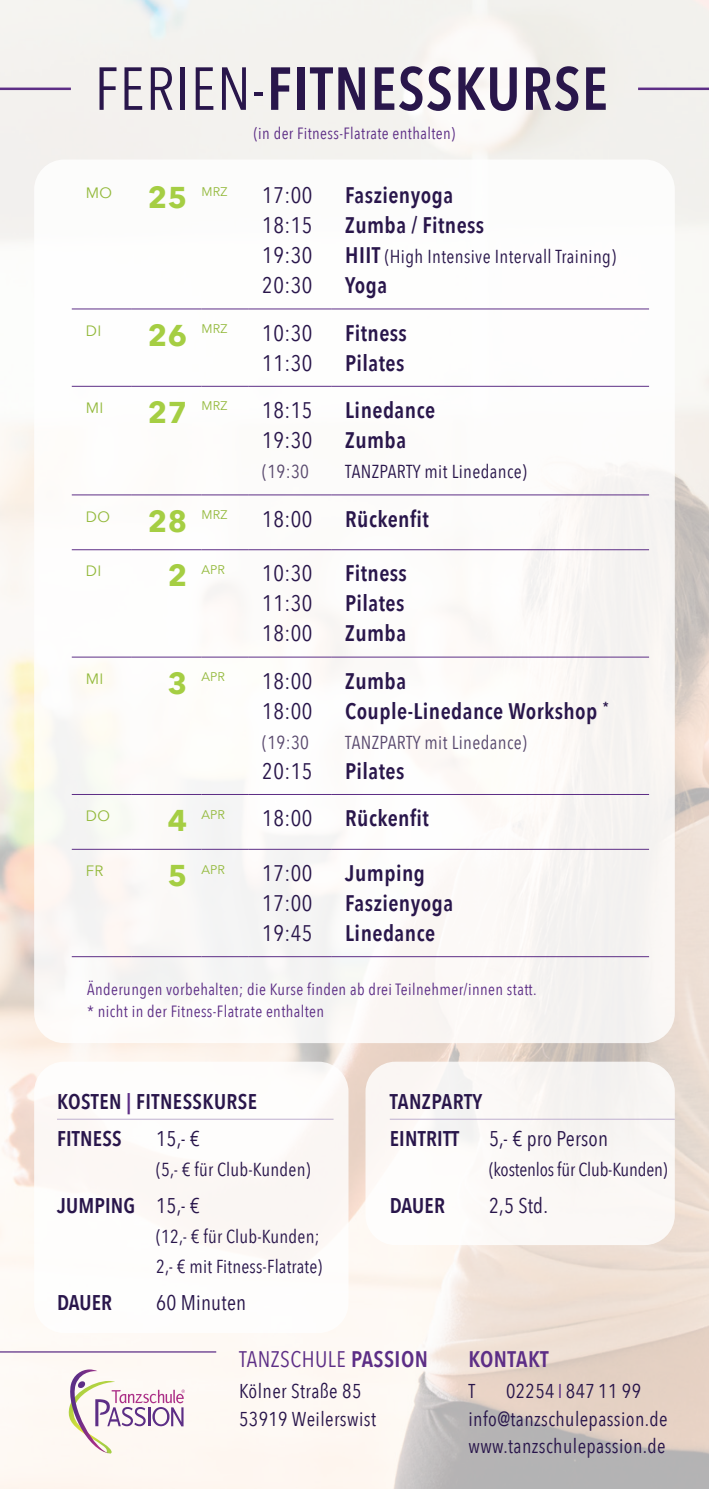
<style>
.page{position:relative;width:709px;height:1489px;background:#fff}
.page>*{position:absolute;margin:0;border:0;box-sizing:border-box;transform-origin:0 0}
.t1{font:600 60px "Avenir Next Condensed";letter-spacing:.02em;color:#29164b}
.t2{font:700 30px "Avenir Next";color:#a5ce43}
.t3{font:600 22.5px/30px "Avenir Next Condensed";letter-spacing:.02em;color:#29164b}
.t4{font:22.5px/30px "Avenir Next Condensed";letter-spacing:.02em;color:#29164b;text-align:justify}
.t5{font:22.5px "Avenir Next Condensed";letter-spacing:.02em;color:#5d2e86}
.t6{font:600 22.5px "Avenir Next Condensed";letter-spacing:.015em;color:#5d2e86}
.t7{font:600 21.25px/37px "Avenir Next Condensed";letter-spacing:.01em;color:#29164b}
.t8{font:21.25px "Avenir Next Condensed";letter-spacing:.01em;color:#29164b}
.t9{font:20px/27.5px "Avenir Next Condensed";letter-spacing:.02em;color:#29164b}
.t10{font:18.75px/30px "Avenir Next Condensed";letter-spacing:.01em;color:#29164b}
.t11{font:18.75px "Avenir Next Condensed";letter-spacing:.02em;color:#59496e}
.t12{font:18.75px "Avenir Next Condensed";letter-spacing:-.01em;color:#29164b}
.t13{font:16.25px/22.5px "Avenir Next Condensed";letter-spacing:.025em;color:#5d2e86}
.t14{font:15px "Avenir";letter-spacing:.02em;color:#93b93b}
.t15{font:12.5px "Avenir";letter-spacing:.02em;color:#93b93b}
.s1{font-weight:400}
.s2{font-family:"Avenir Next";font-weight:700;font-size:30px;color:#a5ce43}
.s3{font-weight:600;font-size:22.5px}
.s4{color:#5d2e86}
.s5{font-weight:600}
</style>
<div class="page">
<img style="left:0;top:0;width:709px;height:1488px">
<div style="left:34px;top:1061px;width:314px;height:271px;background:#fff;border-radius:30px"></div>
<hr style="left:57px;top:1118px;width:276px;height:1px;background:#beafcf">
<hr style="left:0;top:1351px;width:216px;height:1px;background:#5d2e86">
<div style="left:34px;top:159px;width:640px;height:884px;background:#fff;border-radius:30px"></div>
<hr style="left:72px;top:308px;width:60px;height:1px;background:#5d2e86">
<hr style="left:132px;top:308px;width:69px;height:1px;background:#5d2e86">
<hr style="left:201px;top:308px;width:47px;height:1px;background:#5d2e86">
<hr style="left:331px;top:386px;width:318px;height:1px;background:#5d2e86">
<hr style="left:72px;top:494px;width:60px;height:1px;background:#5d2e86">
<hr style="left:132px;top:494px;width:69px;height:1px;background:#5d2e86">
<hr style="left:201px;top:494px;width:47px;height:1px;background:#5d2e86">
<hr style="left:331px;top:494px;width:318px;height:1px;background:#5d2e86">
<hr style="left:72px;top:549px;width:60px;height:1px;background:#5d2e86">
<hr style="left:132px;top:549px;width:69px;height:1px;background:#5d2e86">
<hr style="left:201px;top:549px;width:47px;height:1px;background:#5d2e86">
<hr style="left:331px;top:549px;width:318px;height:1px;background:#5d2e86">
<hr style="left:331px;top:656px;width:318px;height:1px;background:#5d2e86">
<hr style="left:72px;top:794px;width:60px;height:1px;background:#5d2e86">
<hr style="left:132px;top:794px;width:69px;height:1px;background:#5d2e86">
<hr style="left:201px;top:794px;width:47px;height:1px;background:#5d2e86">
<hr style="left:331px;top:794px;width:318px;height:1px;background:#5d2e86">
<hr style="left:72px;top:848px;width:60px;height:1px;background:#5d2e86">
<hr style="left:132px;top:848px;width:69px;height:1px;background:#5d2e86">
<hr style="left:201px;top:848px;width:47px;height:1px;background:#5d2e86">
<hr style="left:331px;top:848px;width:318px;height:1px;background:#5d2e86">
<hr style="left:72px;top:956px;width:60px;height:1px;background:#5d2e86">
<hr style="left:132px;top:956px;width:69px;height:1px;background:#5d2e86">
<hr style="left:201px;top:956px;width:47px;height:1px;background:#5d2e86">
<hr style="left:331px;top:956px;width:318px;height:1px;background:#5d2e86">
<hr style="left:72px;top:386px;width:60px;height:1px;background:#5d2e86">
<hr style="left:132px;top:386px;width:69px;height:1px;background:#5d2e86">
<hr style="left:201px;top:386px;width:47px;height:1px;background:#5d2e86">
<hr style="left:248px;top:494px;width:83px;height:1px;background:#5d2e86">
<hr style="left:248px;top:549px;width:83px;height:1px;background:#5d2e86">
<hr style="left:72px;top:656px;width:60px;height:1px;background:#5d2e86">
<hr style="left:132px;top:656px;width:69px;height:1px;background:#5d2e86">
<hr style="left:201px;top:656px;width:47px;height:1px;background:#5d2e86">
<hr style="left:248px;top:656px;width:83px;height:1px;background:#5d2e86">
<hr style="left:248px;top:794px;width:83px;height:1px;background:#5d2e86">
<hr style="left:248px;top:848px;width:83px;height:1px;background:#5d2e86">
<hr style="left:248px;top:956px;width:83px;height:1px;background:#5d2e86">
<hr style="left:248px;top:308px;width:83px;height:1px;background:#5d2e86">
<hr style="left:248px;top:386px;width:83px;height:1px;background:#5d2e86">
<hr style="left:331px;top:308px;width:318px;height:1px;background:#5d2e86">
<div style="left:365px;top:1061px;width:309px;height:183px;background:#fbf8f5;border-radius:30px"></div>
<hr style="left:390px;top:1118px;width:284px;height:1px;background:#beafcf">
<hr style="left:0;top:88px;width:71px;height:2px;background:#5d2e86">
<hr style="left:638px;top:88px;width:71px;height:2px;background:#5d2e86">
<svg style="left:50px;top:1369px;width:135px;height:84px"></svg>
<h1 class="t1" style="left:95px;top:37px;width:515px"><span class="s1">FERIEN-</span>FITNESSKURSE</h1>
<p class="t13" style="left:254px;top:122px;width:203px">(in der Fitness-Flatrate enthalten)</p>
<p class="t14" style="left:86px;top:184px;width:103px">MO <span class="s2">25</span></p>
<p class="t15" style="left:201px;top:184px;width:27px">MRZ</p>
<p class="t4" style="left:262px;top:179px;width:51px">17:00<br>18:15<br>19:30<br>20:30</p>
<p class="t3" style="left:345px;top:180px;width:140px">Faszienyoga<br>Zumba / Fitness</p>
<p class="t10" style="left:345px;top:241px;width:272px"><span class="s3">HIIT</span> (High Intensive Intervall Training)</p>
<p class="t3" style="left:345px;top:270px;width:43px">Yoga</p>
<p class="t14" style="left:86px;top:321px;width:17px">DI</p>
<h2 class="t2" style="left:148px;top:309px;width:41px">26</h2>
<p class="t15" style="left:201px;top:321px;width:27px">MRZ</p>
<p class="t4" style="left:262px;top:317px;width:51px">10:30<br>11:30</p>
<p class="t3" style="left:345px;top:317px;width:63px">Fitness<br>Pilates</p>
<p class="t14" style="left:86px;top:399px;width:19px">MI</p>
<h2 class="t2" style="left:148px;top:386px;width:41px">27</h2>
<p class="t15" style="left:201px;top:399px;width:27px">MRZ</p>
<p class="t4" style="left:262px;top:394px;width:51px">18:15<br>19:30</p>
<p class="t11" style="left:262px;top:455px;width:48px">(19:30</p>
<p class="t3" style="left:345px;top:394px;width:91px">Linedance<br>Zumba</p>
<p class="t10" style="left:345px;top:455px;width:183px">TANZPARTY mit Linedance)</p>
<p class="t14" style="left:86px;top:507px;width:25px">DO</p>
<h2 class="t2" style="left:148px;top:495px;width:41px">28</h2>
<p class="t15" style="left:201px;top:507px;width:27px">MRZ</p>
<p class="t4" style="left:262px;top:502px;width:51px">18:00</p>
<p class="t3" style="left:345px;top:503px;width:85px">Rückenfit</p>
<p class="t14" style="left:86px;top:562px;width:17px">DI</p>
<h2 class="t2" style="left:168px;top:550px;width:21px">2</h2>
<p class="t15" style="left:201px;top:562px;width:25px">APR</p>
<p class="t4" style="left:262px;top:557px;width:51px">10:30<br>11:30<br>18:00</p>
<p class="t3" style="left:345px;top:558px;width:63px;text-align:justify">Fitness Pilates Zumba</p>
<p class="t14" style="left:86px;top:669px;width:19px">MI</p>
<h2 class="t2" style="left:168px;top:657px;width:21px">3</h2>
<p class="t15" style="left:201px;top:669px;width:25px">APR</p>
<p class="t4" style="left:262px;top:664px;width:51px">18:00<br>18:00</p>
<p class="t11" style="left:262px;top:726px;width:48px">(19:30</p>
<p class="t4" style="left:262px;top:754px;width:51px">20:15</p>
<p class="t3" style="left:345px;top:665px;width:265px">Zumba<br>Couple-Linedance Workshop <sup>*</sup></p>
<p class="t11" style="left:345px;top:726px;width:183px">TANZPARTY mit Linedance)</p>
<p class="t3" style="left:345px;top:755px;width:61px">Pilates</p>
<p class="t14" style="left:86px;top:807px;width:25px">DO</p>
<h2 class="t2" style="left:168px;top:794px;width:21px">4</h2>
<p class="t15" style="left:201px;top:806px;width:25px">APR</p>
<p class="t4" style="left:262px;top:802px;width:51px">18:00</p>
<p class="t3" style="left:345px;top:802px;width:85px">Rückenfit</p>
<p class="t14" style="left:86px;top:861px;width:19px">FR</p>
<h2 class="t2" style="left:168px;top:849px;width:21px">5</h2>
<p class="t15" style="left:201px;top:861px;width:25px">APR</p>
<p class="t4" style="left:262px;top:857px;width:51px">17:00<br>17:00<br>19:45</p>
<p class="t3" style="left:345px;top:857px;width:109px">Jumping<br>Faszienyoga<br>Linedance</p>
<p class="t13" style="left:87px;top:977px;width:451px">Änderungen vorbehalten; die Kurse finden ab drei Teilnehmer/innen statt. * nicht in der Fitness-Flatrate enthalten</p>
<p class="t7" style="left:57px;top:1082px;width:202px">KOSTEN <span class="s4">|</span> FITNESSKURSE<br>FITNESS</p>
<p class="t8" style="left:156px;top:1120px;width:45px">15,- €</p>
<p class="t10" style="left:156px;top:1153px;width:156px">(5,- € für Club-Kunden)</p>
<p class="t7" style="left:57px;top:1186px;width:144px">JUMPING <span class="s1">15,- €</span></p>
<p class="t10" style="left:156px;top:1220px;width:167px">(12,- € für Club-Kunden;<br>2,- € mit Fitness-Flatrate)</p>
<p class="t7" style="left:57px;top:1283px;width:57px">DAUER</p>
<p class="t8" style="left:156px;top:1284px;width:91px">60 Minuten</p>
<p class="t7" style="left:390px;top:1082px;width:94px">TANZPARTY<br>EINTRITT</p>
<p class="t8" style="left:489px;top:1120px;width:120px">5,- € pro Person</p>
<p class="t12" style="left:489px;top:1153px;width:180px">(kostenlos für Club-Kunden)</p>
<p class="t7" style="left:390px;top:1186px;width:57px">DAUER</p>
<p class="t8" style="left:489px;top:1187px;width:60px">2,5 Std.</p>
<p class="t5" style="left:239px;top:1339px;width:190px">TANZSCHULE <span class="s5">PASSION</span></p>
<p class="t9" style="left:239px;top:1376px;width:138px">Kölner Straße 85<br>53919 Weilerswist</p>
<p class="t6" style="left:468px;top:1339px;width:82px">KONTAKT</p>
<p class="t9" style="left:468px;top:1376px;width:8px">T</p>
<p class="t9" style="left:468px;top:1376px;width:201px;text-align:center">02254 <span class="s4">I</span> 847 11 99 info@tanzschulepassion.de www.tanzschulepassion.de</p>
</div>
